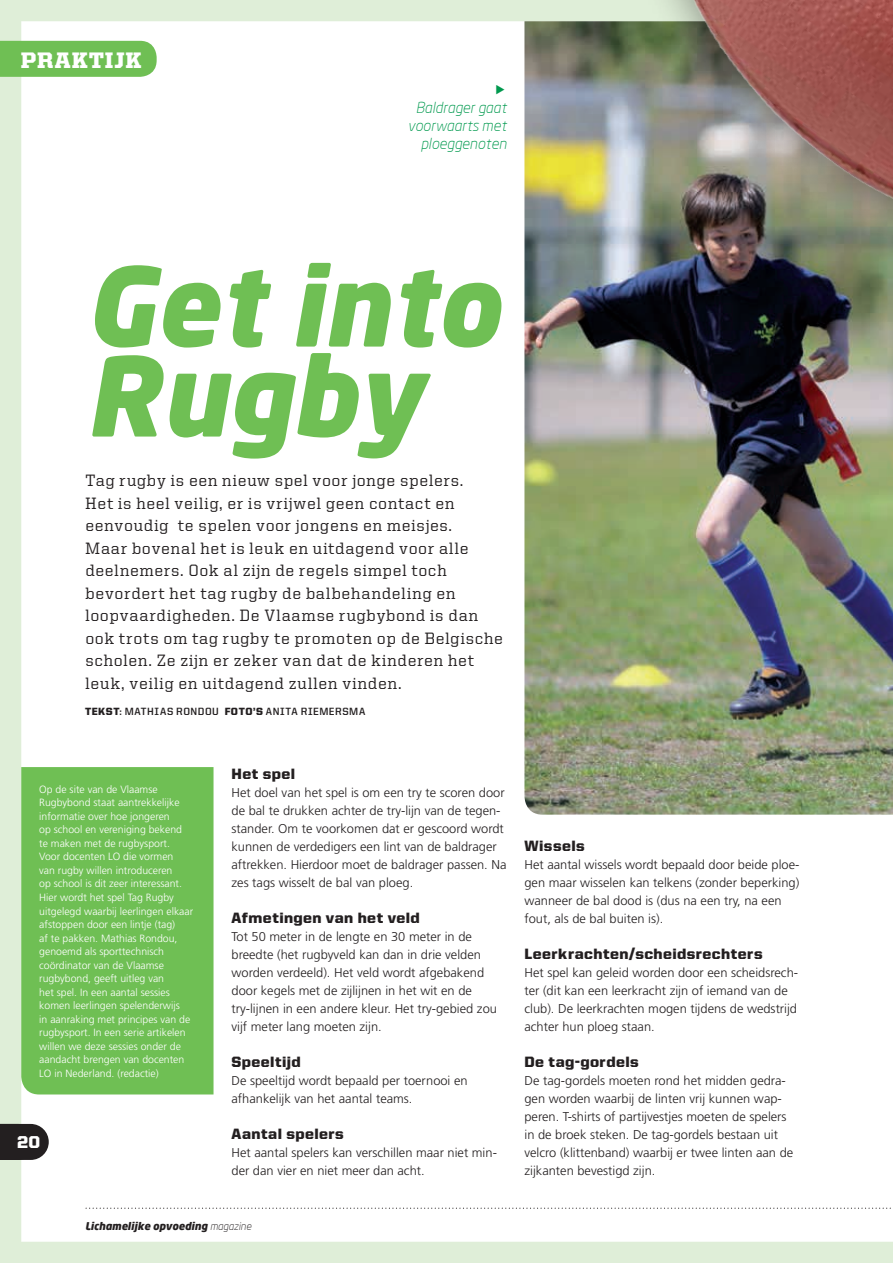
<style>
.page{position:relative;width:893px;height:1263px;background:#dfeed8}
.page>*{position:absolute;margin:0;border:0;box-sizing:border-box;transform-origin:0 0}
.t1{font:italic 900 108px/90px "Neo Sans";color:#6fbf54}
.t2{font:900 22.5px "United Serif Reg";letter-spacing:.035em;color:#fff}
.t3{font:900 17.25px "United Sans Reg";color:#fff}
.t4{font:500 16.5px/22.5px "United Serif Reg";letter-spacing:.045em;color:#231f20}
.t5{font:900 15px "United Sans Reg";letter-spacing:.025em;color:#231f20}
.t6{font:italic 300 15px/18px "Neo Sans";color:#00994e;text-align:right}
.t7{font:300 12.75px/18px "Frutiger LT Std";color:#231f20}
.t8{font:300 10.5px/13.5px "Frutiger LT Std";color:#fff}
.t9{font:700 10.5px "United Sans Reg";letter-spacing:.05em;color:#231f20}
.t10{font:italic 900 10.5px "Neo Sans";color:#231f20}
.s1{font-weight:900}
.s2{font-weight:300}
</style>
<div class="page">
<div style="left:21px;top:21px;width:872px;height:1221px;background:#fff"></div>
<div style="left:0;top:41px;width:157px;height:36px;background:#6fbf54"></div>
<img style="left:524px;top:269px;width:369px;height:546px">
<div style="left:21px;top:767px;width:193px;height:327px;background:#6fbf54"></div>
<div style="left:610px;top:0;width:283px;height:278px;background:#231f20;opacity:.5"></div>
<img style="left:509px;top:0;width:384px;height:269px">
<svg style="left:0;top:1124px;width:49px;height:36px;background:#353132"></svg>
<svg style="left:85px;top:1207px;width:808px;height:2px;background:#e0e0e0"></svg>
<svg style="left:496px;top:84px;width:8px;height:10px"></svg>
<h2 class="t2" style="left:21px;top:48px;width:122px">PRAKTIJK</h2>
<p class="t6" style="left:408px;top:98px;width:100px">Baldrager gaat voorwaarts met ploeggenoten</p>
<h1 class="t1" style="left:85px;top:258px;width:416px">Get into<br>Rugby</h1>
<p class="t4" style="left:86px;top:469px;width:419px">Tag rugby is een nieuw spel voor jonge spelers.<br>Het is heel veilig, er is vrijwel geen contact en eenvoudig te spelen voor jongens en meisjes.<br>Maar bovenal het is leuk en uitdagend voor alle deelnemers. Ook al zijn de regels simpel toch bevordert het tag rugby de balbehandeling en loopvaardigheden. De Vlaamse rugbybond is dan ook trots om tag rugby te promoten op de Belgische scholen. Ze zijn er zeker van dat de kinderen het leuk, veilig en uitdagend zullen vinden.</p>
<p class="t9" style="left:85px;top:705px;width:282px"><span class="s1">TEKST</span>: MATHIAS RONDOU <span class="s1">FOTO’S</span> ANITA RIEMERSMA</p>
<p class="t8" style="left:39px;top:783px;width:156px">Op de site van de Vlaamse<br>Rugbybond staat aantrekkelijke informatie over hoe jongeren<br>op school en vereniging bekend te maken met de rugbysport.<br>Voor docenten LO die vormen<br>van rugby willen introduceren<br>op school is dit zeer interessant.<br>Hier wordt het spel Tag Rugby uitgelegd waarbij leerlingen elkaar afstoppen door een lintje (tag)<br>af te pakken. Mathias Rondou, genoemd als sporttechnisch coördinator van de Vlaamse rugbybond, geeft uitleg van<br>het spel. In een aantal sessies komen leerlingen spelenderwijs<br>in aanraking met principes van de rugbysport. In een serie artikelen willen we deze sessies onder de aandacht brengen van docenten<br>LO in Nederland. (redactie)</p>
<h3 class="t3" style="left:17px;top:1133px;width:25px">20</h3>
<p class="t5" style="left:232px;top:765px;width:65px">Het spel</p>
<p class="t7" style="left:232px;top:783px;width:276px">Het doel van het spel is om een try te scoren door de bal te drukken achter de try-lijn van de tegen&shy;stander. Om te voorkomen dat er gescoord wordt kunnen de verdedigers een lint van de baldrager aftrekken. Hierdoor moet de baldrager passen. Na zes tags wisselt de bal van ploeg.</p>
<p class="t5" style="left:232px;top:909px;width:190px">Afmetingen van het veld</p>
<p class="t7" style="left:232px;top:927px;width:267px">Tot 50 meter in de lengte en 30 meter in de breedte (het rugbyveld kan dan in drie velden worden verdeeld). Het veld wordt afgebakend door kegels met de zijlijnen in het wit en de try-lijnen in een andere kleur. Het try-gebied zou vijf meter lang moeten zijn.</p>
<p class="t5" style="left:232px;top:1053px;width:71px">Speeltijd</p>
<p class="t7" style="left:232px;top:1071px;width:238px">De speeltijd wordt bepaald per toernooi en afhankelijk van het aantal teams.</p>
<p class="t5" style="left:232px;top:1125px;width:114px">Aantal spelers</p>
<p class="t7" style="left:232px;top:1143px;width:267px">Het aantal spelers kan verschillen maar niet min&shy;der dan vier en niet meer dan acht.</p>
<p class="t10" style="left:85px;top:1219px;width:168px">Lichamelijke opvoeding <span class="s2">magazine</span></p>
<p class="t5" style="left:524px;top:837px;width:62px">Wissels</p>
<p class="t7" style="left:524px;top:855px;width:276px">Het aantal wissels wordt bepaald door beide ploe&shy;gen maar wisselen kan telkens (zonder beperking) wanneer de bal dood is (dus na een try, na een fout, als de bal buiten is).</p>
<p class="t5" style="left:524px;top:945px;width:240px">Leerkrachten/scheidsrechters</p>
<p class="t7" style="left:524px;top:963px;width:275px">Het spel kan geleid worden door een scheidsrech&shy;ter (dit kan een leerkracht zijn of iemand van de club). De leerkrachten mogen tijdens de wedstrijd achter hun ploeg staan.</p>
<p class="t5" style="left:524px;top:1053px;width:116px">De tag-gordels</p>
<p class="t7" style="left:524px;top:1071px;width:270px">De tag-gordels moeten rond het midden gedra&shy;gen worden waarbij de linten vrij kunnen wap&shy;peren. T-shirts of partijvestjes moeten de spelers in de broek steken. De tag-gordels bestaan uit velcro (klittenband) waarbij er twee linten aan de zijkanten bevestigd zijn.</p>
</div>
